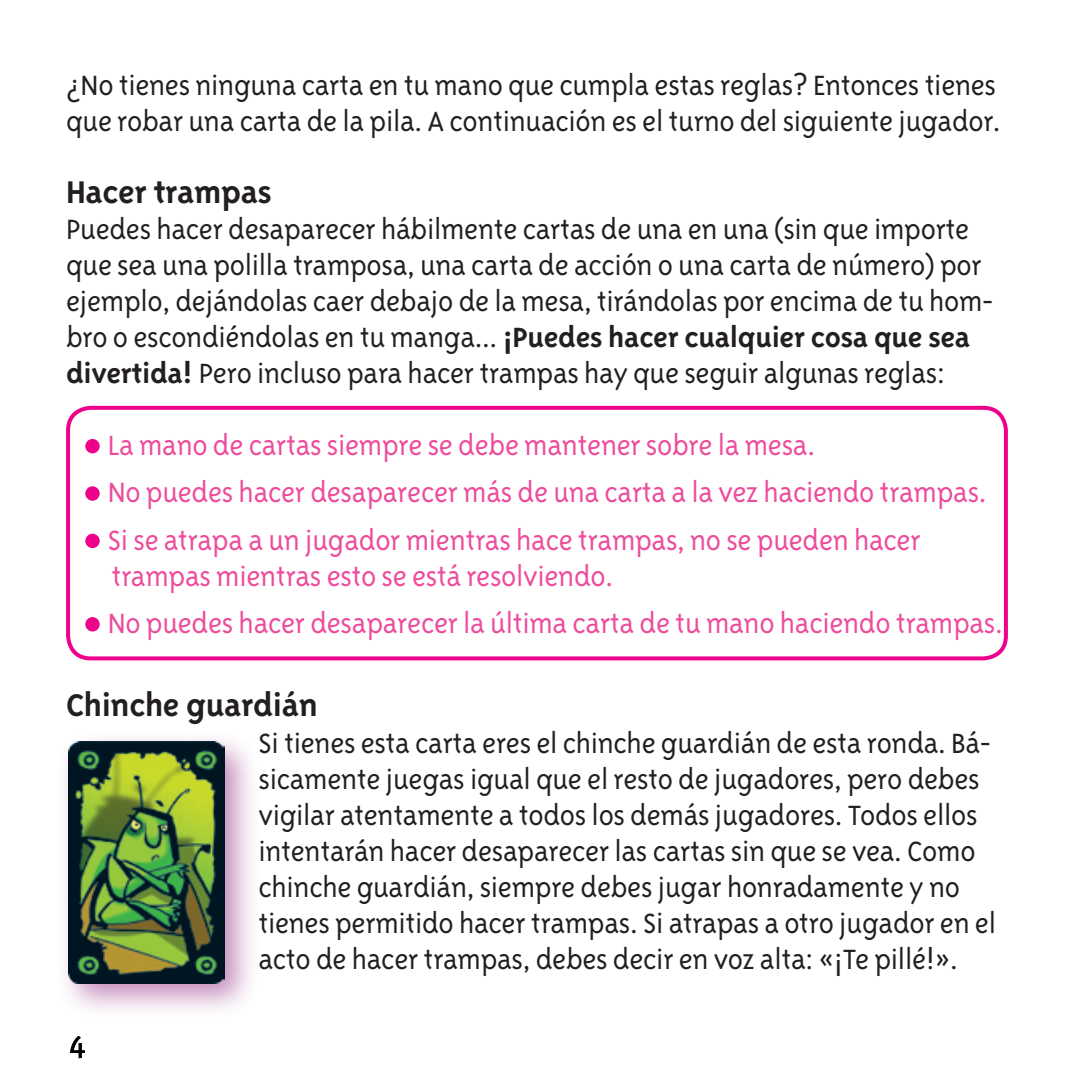
<style>
.page{position:relative;width:1078px;height:1078px;background:#fff}
.page>*{position:absolute;margin:0;border:0;box-sizing:border-box;transform-origin:0 0}
.t1{font:700 36px "Triplex Sans OT";letter-spacing:-.01em;color:#231f20}
.t2{font:300 36px "Triplex Sans OT";color:#231f20}
.t3{font:300 32px/36px "Triplex Sans OT";letter-spacing:-.01em;color:#231f20}
.t4{font:300 32px/36px "Triplex Sans OT";letter-spacing:-.01em;color:#ed4c9c}
.s1{font-weight:700}
.s2{font-weight:700;font-size:64px;color:#ed028c}
</style>
<div class="page">
<div style="left:56px;top:729px;width:205px;height:290px;background:#881277;opacity:.48"></div>
<img style="left:68px;top:740px;width:156px;height:243px">
<div style="left:66px;top:406px;width:941px;height:254px;border:4px solid #ed028c;border-radius:23px"></div>
<p class="t3" style="left:66px;top:67px;width:935px">¿No tienes ninguna carta en tu mano que cumpla estas reglas? Entonces tienes que robar una carta de la pila. A continuación es el turno del siguiente jugador.</p>
<p class="t1" style="left:66px;top:173px;width:207px">Hacer trampas</p>
<p class="t3" style="left:66px;top:211px;width:928px">Puedes hacer desaparecer hábilmente cartas de una en una (sin que importe que sea una polilla tramposa, una carta de acción o una carta de número) por ejemplo, dejándolas caer debajo de la mesa, tirándolas por encima de tu hom&shy;bro o escondiéndolas en tu manga... <span class="s1">¡Puedes hacer cualquier cosa que sea divertida!</span> Pero incluso para hacer trampas hay que seguir algunas reglas:</p>
<p class="t4" style="left:82px;top:427px;width:734px"><span class="s2">•</span> La mano de cartas siempre se debe mantener sobre la mesa.</p>
<p class="t4" style="left:82px;top:474px;width:905px"><span class="s2">•</span> No puedes hacer desaparecer más de una carta a la vez haciendo trampas.</p>
<p class="t4" style="left:111px;top:522px;width:810px;text-indent:-29px"><span class="s2">•</span> Si se atrapa a un jugador mientras hace trampas, no se pueden hacer trampas mientras esto se está resolviendo.</p>
<p class="t4" style="left:82px;top:605px;width:922px"><span class="s2">•</span> No puedes hacer desaparecer la última carta de tu mano haciendo trampas.</p>
<p class="t1" style="left:66px;top:686px;width:253px">Chinche guardián</p>
<p class="t3" style="left:258px;top:724px;width:739px">Si tienes esta carta eres el chinche guardián de esta ronda. Bá&shy;sicamente juegas igual que el resto de jugadores, pero debes vigilar atentamente a todos los demás jugadores. Todos ellos intentarán hacer desaparecer las cartas sin que se vea. Como chinche guardián, siempre debes jugar honradamente y no tienes permitido hacer trampas. Si atrapas a otro jugador en el acto de hacer trampas, debes decir en voz alta: «¡Te pillé!».</p>
<p class="t2" style="left:68px;top:1022px;width:18px">4</p>
</div>
